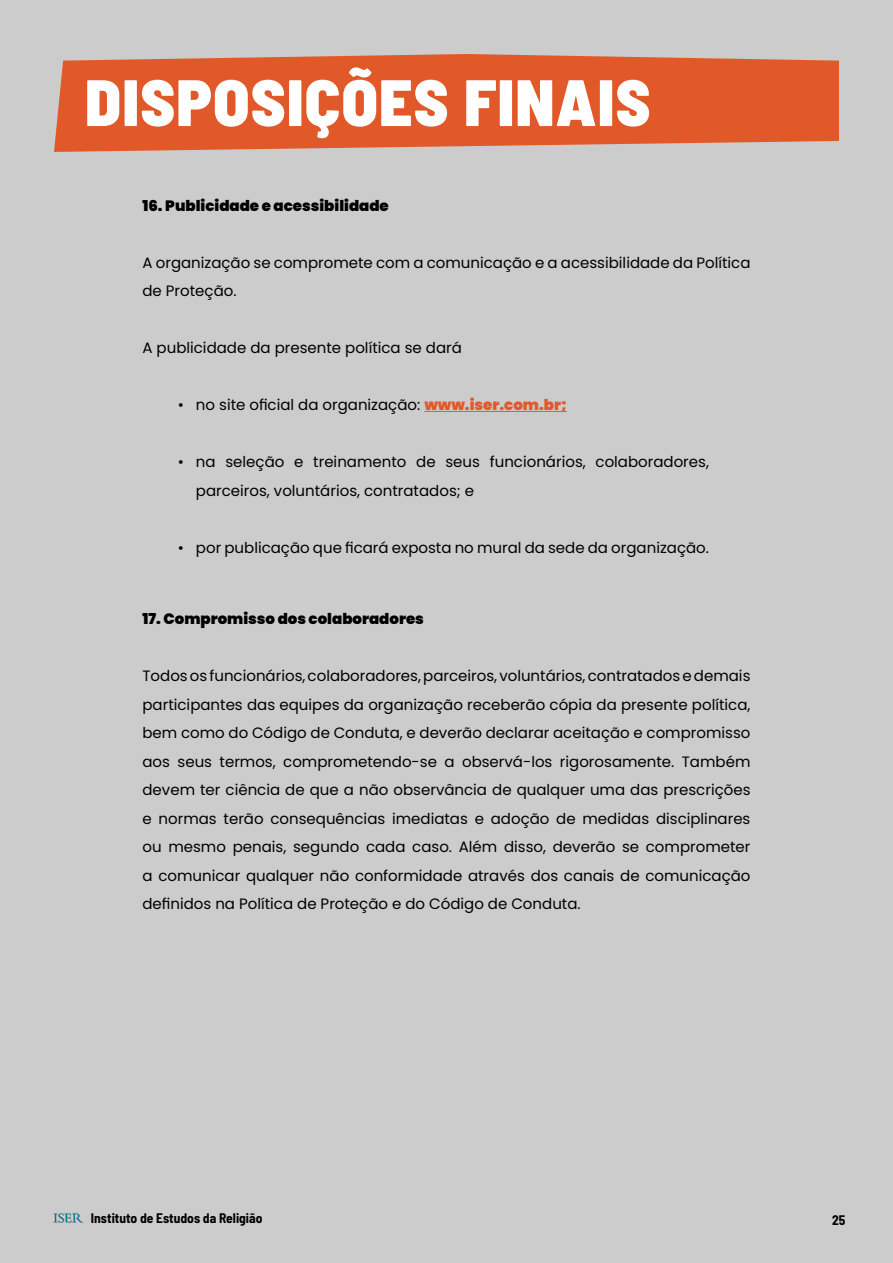
<style>
.page{position:relative;width:893px;height:1263px;background:#ccc}
.page>*{position:absolute;margin:0;border:0;box-sizing:border-box;transform-origin:0 0}
.t1{font:900 semi-condensed 65.4px "Barlow";letter-spacing:.02em;color:#fff}
.t2{font:15px/28.5px "Poppins";color:#000}
.t3{font:900 15px "Poppins";color:#000}
.t4{font:700 semi-condensed 13.5px "Barlow";color:#000}
.s1{font-weight:900;color:#e15929}
</style>
<div class="page">
<svg style="left:54px;top:54px;width:785px;height:98px;background:#de6438"></svg>
<hr style="left:424px;top:411px;width:143px;height:1px;background:#e15929">
<img style="left:54px;top:1213px;width:29px;height:10px">
<h1 class="t1" style="left:85px;top:55px;width:567px">DISPOSIÇÕES FINAIS</h1>
<p class="t3" style="left:142px;top:197px;width:248px">16. Publicidade e acessibilidade</p>
<p class="t2" style="left:142px;top:248px;width:609px">A organização se compromete com a comunicação e a acessibilidade da Política de Proteção.</p>
<p class="t2" style="left:142px;top:334px;width:321px">A publicidade da presente política se dará</p>
<p class="t2" style="left:178px;top:391px;width:390px">• no site oficial da organização: <span class="s1">www.iser.com.br;</span></p>
<p class="t2" style="left:196px;top:448px;width:515px;text-indent:-18px">• na seleção e treinamento de seus funcionários, colaboradores, parceiros, voluntários, contratados; e</p>
<p class="t2" style="left:178px;top:533px;width:533px">• por publicação que ficará exposta no mural da sede da organização.</p>
<p class="t3" style="left:142px;top:610px;width:283px">17. Compromisso dos colaboradores</p>
<p class="t2" style="left:142px;top:662px;width:609px;text-align:justify">Todos os funcionários, colaboradores, parceiros, voluntários, contratados e demais participantes das equipes da organização receberão cópia da presente política, bem como do Código de Conduta, e deverão declarar aceitação e compromisso aos seus termos, comprometendo-se a observá-los rigorosamente. Também devem ter ciência de que a não observância de qualquer uma das prescrições e normas terão consequências imediatas e adoção de medidas disciplinares ou mesmo penais, segundo cada caso. Além disso, deverão se comprometer a comunicar qualquer não conformidade através dos canais de comunicação definidos na Política de Proteção e do Código de Conduta.</p>
<p class="t4" style="left:91px;top:1208px;width:173px">Instituto de Estudos da Religião</p>
<p class="t4" style="left:832px;top:1210px;width:15px">25</p>
</div>
